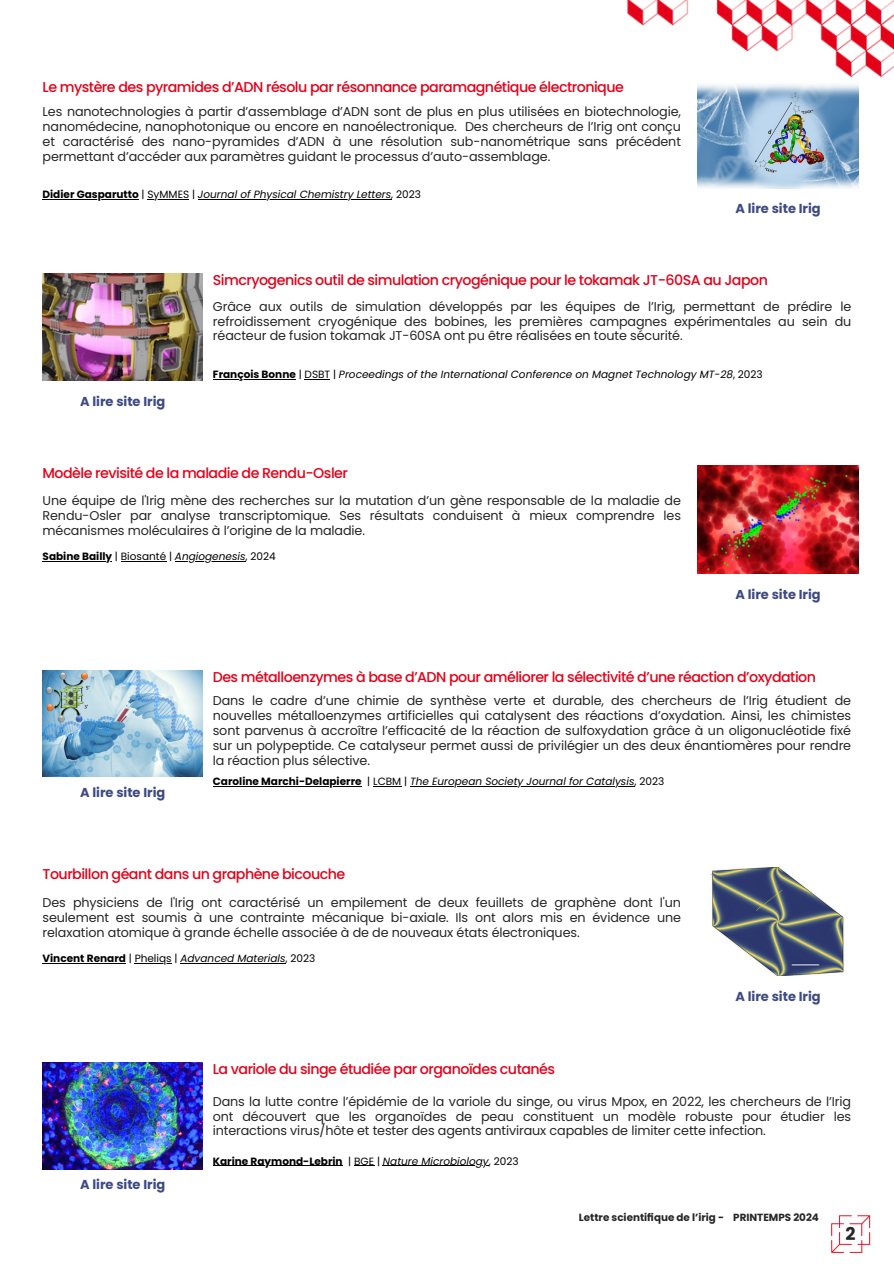
<style>
.page{position:relative;width:894px;height:1264px;background:#fff}
.page>*{position:absolute;margin:0;border:0;box-sizing:border-box;transform-origin:0 0}
.t1{font:700 17.55px "Poppins";color:#262626}
.t2{font:500 14.25px "Poppins";letter-spacing:-.035em;color:#e50019}
.t3{font:700 12.9px "Poppins";color:#3e4a83}
.t4{font:12.75px/14.9px "Poppins";letter-spacing:-.01em;color:#262626;text-align:justify}
.t5{font:italic 10.5px "Poppins";color:#000}
.t6{font:700 10.5px "Poppins";color:#000}
.t7{font:10.5px "Poppins";color:#000}
.t8{font:700 10.35px "Poppins";color:#262626}
.s1{font-weight:700;font-style:normal}
.s2{font-style:normal}
.s3{font-weight:700}
.s4{font-style:italic}
.s5{font-weight:400}
.s6{font-weight:400;font-style:italic}
</style>
<div class="page">
<img style="left:627px;top:0;width:266px;height:77px">
<img style="left:831px;top:1215px;width:40px;height:38px">
<img style="left:697px;top:84px;width:161px;height:104px">
<img style="left:43px;top:273px;width:160px;height:108px">
<img style="left:697px;top:466px;width:159px;height:107px">
<hr style="left:43px;top:561px;width:69px;height:1px;background:#000">
<hr style="left:121px;top:561px;width:45px;height:1px;background:#000">
<hr style="left:175px;top:561px;width:70px;height:1px;background:#000">
<hr style="left:213px;top:786px;width:148px;height:1px;background:#000">
<svg style="left:373px;top:786px;width:28px;height:1px"></svg>
<hr style="left:410px;top:786px;width:224px;height:1px;background:#000">
<img style="left:43px;top:670px;width:160px;height:106px">
<img style="left:45px;top:672px;width:45px;height:51px">
<img style="left:710px;top:867px;width:134px;height:108px">
<img style="left:43px;top:1062px;width:159px;height:107px">
<hr style="left:43px;top:199px;width:96px;height:1px;background:#000">
<hr style="left:147px;top:199px;width:42px;height:1px;background:#000">
<hr style="left:198px;top:199px;width:193px;height:1px;background:#000">
<hr style="left:213px;top:379px;width:83px;height:1px;background:#000">
<svg style="left:304px;top:379px;width:26px;height:1px"></svg>
<hr style="left:43px;top:963px;width:83px;height:1px;background:#000">
<hr style="left:135px;top:963px;width:37px;height:1px;background:#000">
<hr style="left:180px;top:963px;width:105px;height:1px;background:#000">
<hr style="left:213px;top:1165px;width:129px;height:1px;background:#000">
<svg style="left:354px;top:1165px;width:20px;height:1px"></svg>
<hr style="left:383px;top:1165px;width:105px;height:1px;background:#000">
<p class="t2" style="left:43px;top:77px;width:582px">Le mystère des pyramides d’ADN résolu par résonnance paramagnétique électronique</p>
<p class="t4" style="left:43px;top:104px;width:639px">Les nanotechnologies à partir d’assemblage d’ADN sont de plus en plus utilisées en biotechnologie, nanomédecine, nanophotonique ou encore en nanoélectronique. Des chercheurs de l’Irig ont conçu et caractérisé des nano-pyramides d’ADN à une résolution sub-nanométrique sans précédent permettant d’accéder aux paramètres guidant le processus d’auto-assemblage.</p>
<p class="t5" style="left:43px;top:187px;width:380px"><span class="s1">Didier Gasparutto</span> <span class="s2">| SyMMES |</span> Journal of Physical Chemistry Letters, <span class="s2">2023</span></p>
<p class="t3" style="left:735px;top:200px;width:87px">A lire site Irig</p>
<p class="t2" style="left:213px;top:270px;width:556px">Simcryogenics outil de simulation cryogénique pour le tokamak JT-60SA au Japon</p>
<p class="t4" style="left:213px;top:299px;width:639px">Grâce aux outils de simulation développés par les équipes de l’Irig, permettant de prédire le refroidissement cryogénique des bobines, les premières campagnes expérimentales au sein du réacteur de fusion tokamak JT-60SA ont pu être réalisées en toute sécurité.</p>
<p class="t3" style="left:80px;top:392px;width:87px">A lire site Irig</p>
<p class="t5" style="left:213px;top:367px;width:551px"><span class="s1">François Bonne</span> <span class="s2">| DSBT |</span> Proceedings of the International Conference on Magnet Technology MT-28<span class="s2">, 2023</span></p>
<p class="t2" style="left:43px;top:462px;width:307px">Modèle revisité de la maladie de Rendu-Osler</p>
<p class="t4" style="left:43px;top:493px;width:639px">Une équipe de l'Irig mène des recherches sur la mutation d’un gène responsable de la maladie de Rendu-Osler par analyse transcriptomique. Ses résultats conduisent à mieux comprendre les mécanismes moléculaires à l’origine de la maladie.</p>
<p class="t7" style="left:43px;top:549px;width:235px"><span class="s3">Sabine Bailly</span> | Biosanté | <span class="s4">Angiogenesis</span>, 2024</p>
<p class="t3" style="left:735px;top:585px;width:87px">A lire site Irig</p>
<p class="t2" style="left:213px;top:666px;width:604px">Des métalloenzymes à base d’ADN pour améliorer la sélectivité d’une réaction d’oxydation</p>
<p class="t3" style="left:80px;top:783px;width:87px">A lire site Irig</p>
<p class="t4" style="left:213px;top:693px;width:639px">Dans le cadre d’une chimie de synthèse verte et durable, des chercheurs de l’Irig étudient de nouvelles métalloenzymes artificielles qui catalysent des réactions d’oxydation. Ainsi, les chimistes sont parvenus à accroître l’efficacité de la réaction de sulfoxydation grâce à un oligonucléotide fixé sur un polypeptide. Ce catalyseur permet aussi de privilégier un des deux énantiomères pour rendre la réaction plus sélective.</p>
<p class="t5" style="left:213px;top:774px;width:452px"><span class="s1">Caroline Marchi-Delapierre</span> <span class="s2">| LCBM |</span> The European Society Journal for Catalysis<span class="s2">, 2023</span></p>
<p class="t2" style="left:43px;top:864px;width:304px">Tourbillon géant dans un graphène bicouche</p>
<p class="t4" style="left:43px;top:895px;width:639px">Des physiciens de l'Irig ont caractérisé un empilement de deux feuillets de graphène dont l'un seulement est soumis à une contrainte mécanique bi-axiale. Ils ont alors mis en évidence une relaxation atomique à grande échelle associée à de de nouveaux états électroniques.</p>
<p class="t5" style="left:43px;top:951px;width:274px"><span class="s1">Vincent Renard</span> <span class="s2">| Pheliqs |</span> Advanced Materials<span class="s2">, 2023</span></p>
<p class="t2" style="left:213px;top:1058px;width:344px">La variole du singe étudiée par organoïdes cutanés</p>
<p class="t3" style="left:735px;top:987px;width:87px">A lire site Irig</p>
<p class="t4" style="left:213px;top:1093px;width:639px">Dans la lutte contre l’épidémie de la variole du singe, ou virus Mpox, en 2022, les chercheurs de l’Irig ont découvert que les organoïdes de peau constituent un modèle robuste pour étudier les interactions virus/hôte et tester des agents antiviraux capables de limiter cette infection.</p>
<p class="t3" style="left:80px;top:1175px;width:87px">A lire site Irig</p>
<p class="t6" style="left:213px;top:1153px;width:307px">Karine Raymond-Lebrin <span class="s5">| BGE |</span> <span class="s6">Nature Microbiology</span><span class="s5">, 2023</span></p>
<p class="t8" style="left:579px;top:1210px;width:241px">Lettre scientifique de l’irig - PRINTEMPS 2024</p>
<h1 class="t1" style="left:845px;top:1221px;width:12px">2</h1>
</div>
